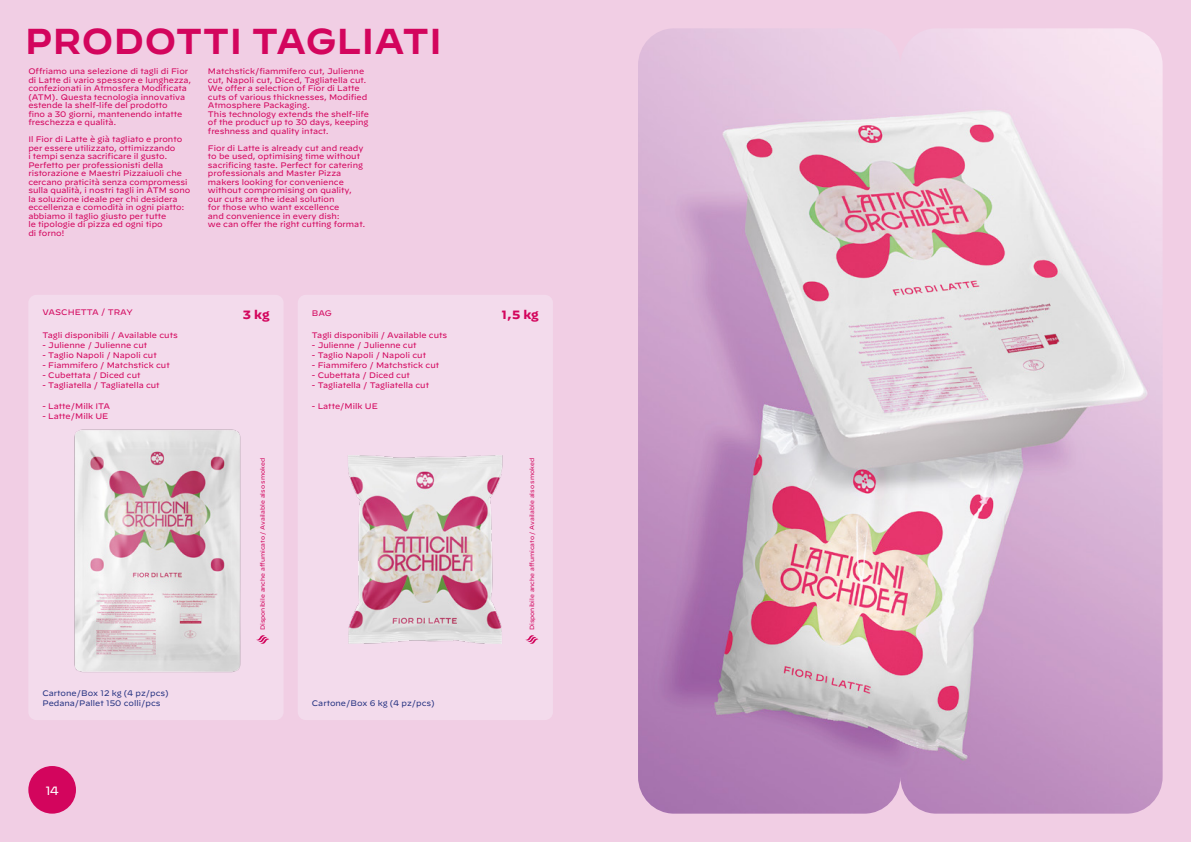
<style>
.page{position:relative;width:1191px;height:842px;background:#f1cee4}
.page>*{position:absolute;margin:0;border:0;box-sizing:border-box;transform-origin:0 0}
.t1{font:600 36px "Decimal";color:#d3055d}
.t2{font:700 12px "Decimal";color:#d3055d}
.t3{font:12px "Decimal";color:#fff}
.t4{font:8px/8.5px "Decimal";color:#d3055d}
.t5{font:8px/10px "Decimal";color:#283583}
.t6{font:6px "Decimal";color:#d3055d}
</style>
<div class="page">
<div style="left:28px;top:766px;width:48px;height:48px;background:#d3055d;border-radius:50%"></div>
<div style="left:28px;top:295px;width:255px;height:425px;background:#f3dbec;border-radius:8px"></div>
<img style="left:74px;top:429px;width:166px;height:244px">
<div style="left:298px;top:295px;width:255px;height:425px;background:#f3dbec;border-radius:8px"></div>
<img style="left:348px;top:455px;width:155px;height:189px">
<svg style="left:525px;top:635px;width:14px;height:9px"></svg>
<svg style="left:256px;top:635px;width:13px;height:9px"></svg>
<img style="left:638px;top:28px;width:524px;height:786px">
<h1 class="t1" style="left:25px;top:7px;width:419px">PRODOTTI TAGLIATI</h1>
<p class="t4" style="left:28px;top:67px;width:164px">Offriamo una selezione di tagli di Fior di Latte di vario spessore e lunghezza, confezionati in Atmosfera Modificata (ATM). Questa tecnologia innovativa estende la shelf-life del prodotto<br>fino a 30 giorni, mantenendo intatte freschezza e qualità.</p>
<p class="t4" style="left:28px;top:135px;width:163px">Il Fior di Latte è già tagliato e pronto per essere utilizzato, ottimizzando<br>i tempi senza sacrificare il gusto.<br>Perfetto per professionisti della ristorazione e Maestri Pizzaiuoli che cercano praticità senza compromessi sulla qualità, i nostri tagli in ATM sono la soluzione ideale per chi desidera eccellenza e comodità in ogni piatto: abbiamo il taglio giusto per tutte<br>le tipologie di pizza ed ogni tipo<br>di forno!</p>
<p class="t4" style="left:208px;top:67px;width:163px">Matchstick/fiammifero cut, Julienne cut, Napoli cut, Diced, Tagliatella cut.<br>We offer a selection of Fior di Latte cuts of various thicknesses, Modified Atmosphere Packaging.<br>This technology extends the shelf-life of the product up to 30 days, keeping freshness and quality intact.</p>
<p class="t4" style="left:208px;top:144px;width:159px">Fior di Latte is already cut and ready to be used, optimising time without sacrificing taste. Perfect for catering professionals and Master Pizza makers looking for convenience without compromising on quality, our cuts are the ideal solution<br>for those who want excellence<br>and convenience in every dish:<br>we can offer the right cutting format.</p>
<p class="t4" style="left:43px;top:308px;width:92px">VASCHETTA / TRAY</p>
<p class="t4" style="left:43px;top:331px;width:137px">Tagli disponibili / Available cuts</p>
<p class="t4" style="left:43px;top:341px;width:106px">- Julienne / Julienne cut</p>
<p class="t4" style="left:43px;top:351px;width:116px">- Taglio Napoli / Napoli cut</p>
<p class="t4" style="left:43px;top:361px;width:129px">- Fiammifero / Matchstick cut</p>
<p class="t4" style="left:43px;top:371px;width:99px">- Cubettata / Diced cut</p>
<p class="t4" style="left:43px;top:381px;width:119px">- Tagliatella / Tagliatella cut</p>
<p class="t4" style="left:43px;top:401px;width:69px">- Latte/Milk ITA</p>
<p class="t4" style="left:43px;top:411px;width:67px">- Latte/Milk UE</p>
<h2 class="t2" style="left:243px;top:308px;width:28px">3 kg</h2>
<p class="t4" style="left:312px;top:309px;width:21px">BAG</p>
<p class="t4" style="left:312px;top:331px;width:137px">Tagli disponibili / Available cuts</p>
<p class="t4" style="left:312px;top:341px;width:106px">- Julienne / Julienne cut</p>
<p class="t4" style="left:312px;top:351px;width:116px">- Taglio Napoli / Napoli cut</p>
<p class="t4" style="left:312px;top:361px;width:129px">- Fiammifero / Matchstick cut</p>
<p class="t4" style="left:312px;top:371px;width:99px">- Cubettata / Diced cut</p>
<p class="t4" style="left:312px;top:381px;width:119px">- Tagliatella / Tagliatella cut</p>
<p class="t4" style="left:312px;top:401px;width:67px">- Latte/Milk UE</p>
<h2 class="t2" style="left:501px;top:308px;width:39px">1,5 kg</h2>
<p class="t6" style="left:259px;top:630px;width:174px;rotate:-90deg">Disponibile anche affumicato / Available also smoked</p>
<p class="t6" style="left:528px;top:630px;width:174px;rotate:-90deg">Disponibile anche affumicato / Available also smoked</p>
<p class="t5" style="left:43px;top:688px;width:128px">Cartone/Box 12 kg (4 pz/pcs)<br>Pedana/Pallet 150 colli/pcs</p>
<p class="t5" style="left:312px;top:698px;width:124px">Cartone/Box 6 kg (4 pz/pcs)</p>
<h2 class="t3" style="left:46px;top:783px;width:15px">14</h2>
</div>
